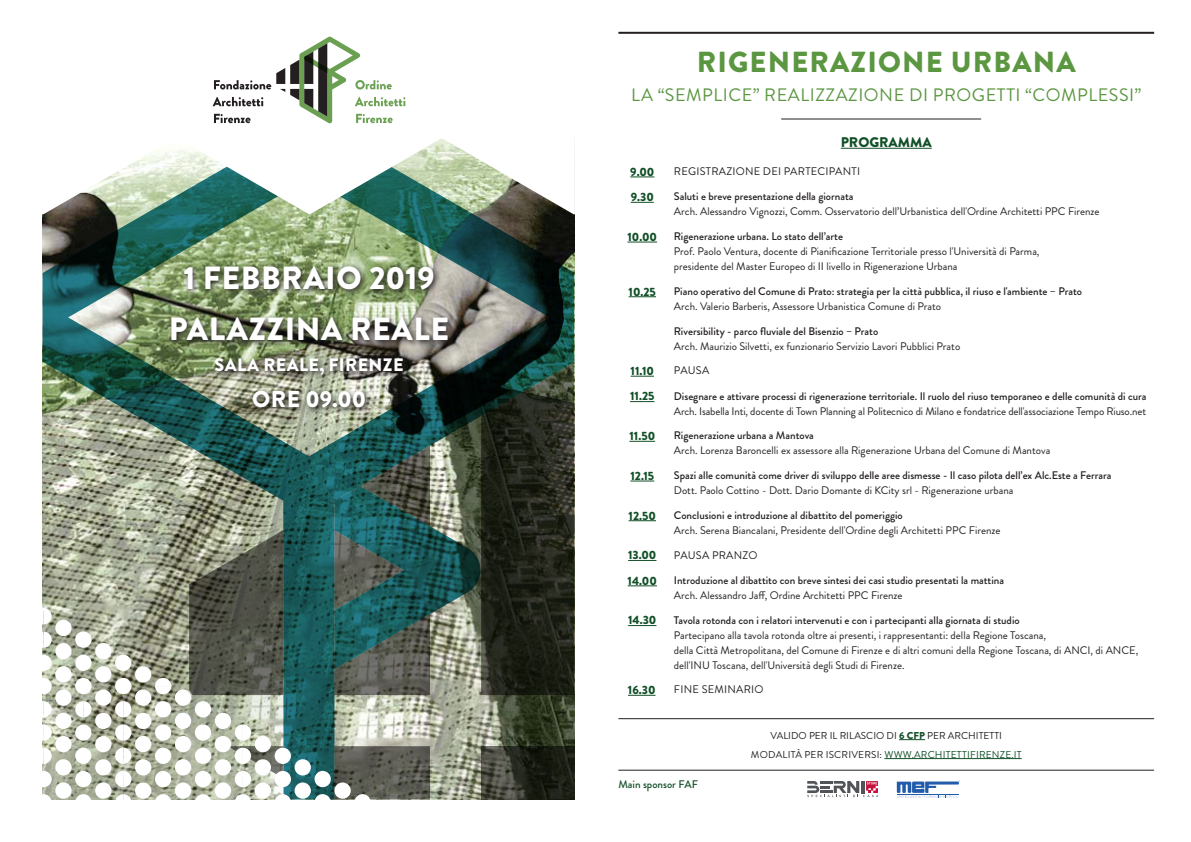
<style>
.page{position:relative;width:1191px;height:842px;background:#fff}
.page>*{position:absolute;margin:0;border:0;box-sizing:border-box;transform-origin:0 0}
.t1{font:900 32px "Brandon Grotesque";letter-spacing:.02em;color:#fff}
.t2{font:900 29px "Brandon Grotesque";letter-spacing:.04em;color:#5b9640}
.t3{font:900 23px "Brandon Grotesque";letter-spacing:.01em;color:#fff}
.t4{font:18px "Brandon Grotesque";letter-spacing:.03em;color:#5b9640}
.t5{font:900 18px "Brandon Grotesque";letter-spacing:.02em;color:#fff}
.t6{font:900 14px "Brandon Grotesque";color:#114f27}
.t7{font:900 12px "Brandon Grotesque";color:#114f27}
.t8{font:11px/15px "Brandon Grotesque";color:#231f20}
.t9{font:500 11px "Brandon Grotesque";color:#231f20}
.t10{font:11px "Brandon Grotesque";letter-spacing:.02em;color:#231f20}
.t11{font:500 11px "Brandon Grotesque";color:#114f27}
.t12{font:10px "Brandon Grotesque";letter-spacing:.02em;color:#114f27}
.t13{font:10px "Brandon Grotesque";color:#231f20}
.s1{font-weight:900;color:#114f27}
.s2{color:#231f20}
</style>
<div class="page">
<hr style="left:618px;top:32px;width:536px;height:2px;background:#231f20">
<hr style="left:618px;top:770px;width:536px;height:1px;background:#231f20">
<hr style="left:618px;top:718px;width:536px;height:1px;background:#231f20">
<hr style="left:840px;top:148px;width:91px;height:1px;background:#114f27">
<img style="left:43px;top:215px;width:531px;height:584px">
<svg style="left:334px;top:446px;width:96px;height:249px;background:#365a58"></svg>
<div style="left:294px;top:759px;width:17px;height:16px;background:#fff;border-radius:50%"></div>
<svg style="left:314px;top:746px;width:116px;height:54px;background:#606862"></svg>
<div style="left:294px;top:782px;width:17px;height:17px;background:#fff;border-radius:50%"></div>
<div style="left:95px;top:643px;width:16px;height:16px;background:#fff;border-radius:50%"></div>
<div style="left:95px;top:666px;width:16px;height:16px;background:#fff;border-radius:50%"></div>
<div style="left:95px;top:689px;width:16px;height:17px;background:#fff;border-radius:50%"></div>
<div style="left:95px;top:713px;width:16px;height:16px;background:#fff;border-radius:50%"></div>
<div style="left:95px;top:736px;width:16px;height:16px;background:#fff;border-radius:50%"></div>
<div style="left:95px;top:759px;width:16px;height:16px;background:#fff;border-radius:50%"></div>
<div style="left:95px;top:782px;width:16px;height:17px;background:#fff;border-radius:50%"></div>
<svg style="left:75px;top:631px;width:17px;height:17px"></svg>
<div style="left:55px;top:620px;width:17px;height:16px;background:#fff;border-radius:50%"></div>
<div style="left:55px;top:643px;width:17px;height:16px;background:#fff;border-radius:50%"></div>
<svg style="left:75px;top:655px;width:17px;height:16px"></svg>
<div style="left:55px;top:666px;width:17px;height:16px;background:#fff;border-radius:50%"></div>
<svg style="left:75px;top:678px;width:17px;height:16px"></svg>
<svg style="left:75px;top:701px;width:17px;height:16px"></svg>
<div style="left:55px;top:689px;width:17px;height:17px;background:#fff;border-radius:50%"></div>
<div style="left:75px;top:724px;width:17px;height:17px;background:#fff;border-radius:8px"></div>
<div style="left:55px;top:713px;width:17px;height:16px;background:#fff;border-radius:50%"></div>
<div style="left:75px;top:748px;width:17px;height:16px;background:#fff;border-radius:8px"></div>
<div style="left:55px;top:736px;width:17px;height:16px;background:#fff;border-radius:50%"></div>
<svg style="left:75px;top:771px;width:17px;height:16px"></svg>
<div style="left:55px;top:759px;width:17px;height:16px;background:#fff;border-radius:50%"></div>
<svg style="left:75px;top:794px;width:16px;height:6px"></svg>
<div style="left:55px;top:782px;width:17px;height:17px;background:#fff;border-radius:50%"></div>
<svg style="left:43px;top:608px;width:9px;height:16px"></svg>
<svg style="left:42px;top:631px;width:10px;height:17px"></svg>
<svg style="left:43px;top:655px;width:9px;height:16px"></svg>
<svg style="left:43px;top:678px;width:9px;height:16px"></svg>
<svg style="left:42px;top:701px;width:10px;height:16px"></svg>
<svg style="left:42px;top:724px;width:10px;height:17px"></svg>
<svg style="left:42px;top:748px;width:10px;height:16px"></svg>
<svg style="left:43px;top:771px;width:9px;height:16px"></svg>
<svg style="left:42px;top:794px;width:10px;height:6px"></svg>
<svg style="left:115px;top:530px;width:176px;height:270px"></svg>
<svg style="left:42px;top:36px;width:533px;height:179px"></svg>
<svg style="left:213px;top:37px;width:192px;height:86px"></svg>
<svg style="left:899px;top:739px;width:26px;height:1px"></svg>
<hr style="left:884px;top:758px;width:137px;height:1px;background:#114f27">
<hr style="left:781px;top:118px;width:200px;height:1px;background:#231f20">
<svg style="left:896px;top:780px;width:64px;height:18px"></svg>
<svg style="left:807px;top:781px;width:71px;height:16px"></svg>
<svg style="left:631px;top:202px;width:23px;height:1px"></svg>
<svg style="left:630px;top:401px;width:24px;height:1px"></svg>
<hr style="left:627px;top:242px;width:30px;height:1px;background:#114f27">
<svg style="left:628px;top:296px;width:28px;height:1px"></svg>
<svg style="left:630px;top:376px;width:24px;height:1px"></svg>
<svg style="left:628px;top:695px;width:27px;height:1px"></svg>
<img style="left:167px;top:263px;width:288px;height:152px">
<svg style="left:630px;top:177px;width:24px;height:1px"></svg>
<svg style="left:629px;top:441px;width:26px;height:1px"></svg>
<svg style="left:630px;top:481px;width:24px;height:1px"></svg>
<svg style="left:628px;top:520px;width:28px;height:1px"></svg>
<svg style="left:628px;top:560px;width:28px;height:1px"></svg>
<hr style="left:627px;top:585px;width:30px;height:1px;background:#114f27">
<svg style="left:628px;top:625px;width:28px;height:1px"></svg>
<p class="t1" style="left:183px;top:255px;width:253px">1 FEBBRAIO 2019</p>
<p class="t1" style="left:169px;top:306px;width:282px">PALAZZINA REALE</p>
<p class="t5" style="left:214px;top:352px;width:190px">SALA REALE, FIRENZE</p>
<p class="t3" style="left:252px;top:382px;width:115px">ORE 09.00</p>
<p class="t2" style="left:696px;top:41px;width:380px">RIGENERAZIONE URBANA</p>
<p class="t4" style="left:631px;top:82px;width:512px">LA “SEMPLICE” REALIZZAZIONE DI PROGETTI “COMPLESSI”</p>
<p class="t6" style="left:840px;top:132px;width:92px">PROGRAMMA</p>
<p class="t7" style="left:630px;top:163px;width:26px">9.00</p>
<p class="t10" style="left:674px;top:164px;width:188px">REGISTRAZIONE DEI PARTECIPANTI</p>
<p class="t7" style="left:631px;top:188px;width:25px">9.30</p>
<p class="t9" style="left:674px;top:189px;width:181px">Saluti e breve presentazione della giornata</p>
<p class="t8" style="left:674px;top:204px;width:427px">Arch. Alessandro Vignozzi, Comm. Osservatorio dell’Urbanistica dell'Ordine Architetti PPC Firenze</p>
<p class="t7" style="left:627px;top:228px;width:31px">10.00</p>
<p class="t9" style="left:674px;top:229px;width:171px">Rigenerazione urbana. Lo stato dell’arte</p>
<p class="t8" style="left:674px;top:244px;width:367px">Prof. Paolo Ventura, docente di Pianificazione Territoriale presso l'Università di Parma, presidente del Master Europeo di II livello in Rigenerazione Urbana</p>
<p class="t7" style="left:628px;top:283px;width:29px">10.25</p>
<p class="t9" style="left:674px;top:283px;width:410px">Piano operativo del Comune di Prato: strategia per la città pubblica, il riuso e l'ambiente – Prato</p>
<p class="t8" style="left:674px;top:299px;width:269px">Arch. Valerio Barberis, Assessore Urbanistica Comune di Prato</p>
<p class="t9" style="left:674px;top:323px;width:206px">Riversibility - parco fluviale del Bisenzio – Prato</p>
<p class="t8" style="left:674px;top:338px;width:288px">Arch. Maurizio Silvetti, ex funzionario Servizio Lavori Pubblici Prato</p>
<p class="t7" style="left:630px;top:362px;width:25px">11.10</p>
<p class="t8" style="left:674px;top:363px;width:37px">PAUSA</p>
<p class="t7" style="left:630px;top:388px;width:26px">11.25</p>
<p class="t9" style="left:674px;top:388px;width:474px">Disegnare e attivare processi di rigenerazione territoriale. Il ruolo del riuso temporaneo e delle comunità di cura</p>
<p class="t8" style="left:674px;top:404px;width:474px">Arch. Isabella Inti, docente di Town Planning al Politecnico di Milano e fondatrice dell'associazione Tempo Riuso.net</p>
<p class="t7" style="left:629px;top:427px;width:27px">11.50</p>
<p class="t9" style="left:674px;top:428px;width:141px">Rigenerazione urbana a Mantova</p>
<p class="t8" style="left:674px;top:443px;width:378px">Arch. Lorenza Baroncelli ex assessore alla Rigenerazione Urbana del Comune di Mantova</p>
<p class="t7" style="left:630px;top:467px;width:25px">12.15</p>
<p class="t9" style="left:674px;top:468px;width:439px">Spazi alle comunità come driver di sviluppo delle aree dismesse - Il caso pilota dell’ex Alc.Este a Ferrara</p>
<p class="t8" style="left:674px;top:483px;width:341px">Dott. Paolo Cottino - Dott. Dario Domante di KCity srl - Rigenerazione urbana</p>
<p class="t7" style="left:628px;top:507px;width:29px">12.50</p>
<p class="t9" style="left:674px;top:507px;width:230px">Conclusioni e introduzione al dibattito del pomeriggio</p>
<p class="t8" style="left:674px;top:523px;width:328px">Arch. Serena Biancalani, Presidente dell'Ordine degli Architetti PPC Firenze</p>
<p class="t7" style="left:628px;top:547px;width:30px">13.00</p>
<p class="t10" style="left:674px;top:547px;width:85px">PAUSA PRANZO</p>
<p class="t7" style="left:627px;top:572px;width:31px">14.00</p>
<p class="t9" style="left:674px;top:572px;width:332px">Introduzione al dibattito con breve sintesi dei casi studio presentati la mattina</p>
<p class="t8" style="left:674px;top:588px;width:230px">Arch. Alessandro Jaff, Ordine Architetti PPC Firenze</p>
<p class="t7" style="left:628px;top:612px;width:30px">14.30</p>
<p class="t9" style="left:674px;top:612px;width:347px">Tavola rotonda con i relatori intervenuti e con i partecipanti alla giornata di studio</p>
<p class="t8" style="left:674px;top:627px;width:466px">Partecipano alla tavola rotonda oltre ai presenti, i rappresentanti: della Regione Toscana,<br>della Città Metropolitana, del Comune di Firenze e di altri comuni della Regione Toscana, di ANCI, di ANCE, dell'INU Toscana, dell'Università degli Studi di Firenze.</p>
<p class="t7" style="left:628px;top:681px;width:29px">16.30</p>
<p class="t10" style="left:674px;top:682px;width:91px">FINE SEMINARIO</p>
<p class="t11" style="left:618px;top:776px;width:81px">Main sponsor FAF</p>
<p class="t13" style="left:770px;top:728px;width:233px">VALIDO PER IL RILASCIO DI <span class="s1">6 CFP</span> PER ARCHITETTI</p>
<p class="t12" style="left:751px;top:747px;width:272px"><span class="s2">MODALITÀ PER ISCRIVERSI:</span> WWW.ARCHITETTIFIRENZE.IT</p>
</div>
